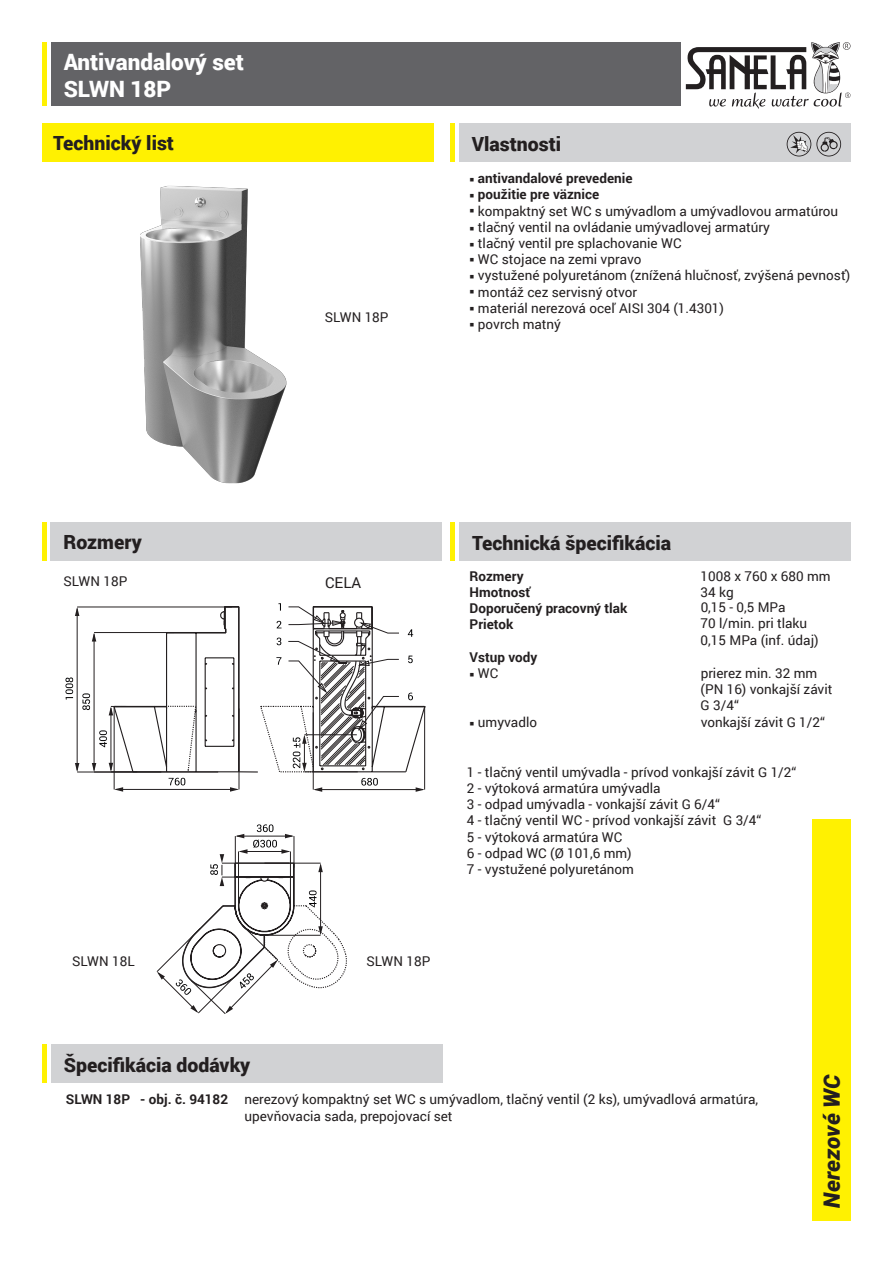
<style>
.page{position:relative;width:893px;height:1263px;background:#fff}
.page>*{position:absolute;margin:0;border:0;box-sizing:border-box;transform-origin:0 0}
.t1{font:900 22.5px "Roboto";color:#fff}
.t2{font:italic 900 22.5px "Roboto";color:#231f20}
.t3{font:900 19.5px "Roboto";color:#231f20}
.t4{font:15px "Roboto";color:#231f20}
.t5{font:13.5px "Roboto";color:#231f20}
.t6{font:700 13.5px "Roboto";color:#231f20}
.s1{font-weight:700}
</style>
<div class="page">
<div style="left:51px;top:43px;width:629px;height:63px;background:#636366"></div>
<div style="left:812px;top:819px;width:38px;height:401px;background:#fff101"></div>
<hr style="left:43px;top:43px;width:4px;height:63px;background:#fff101">
<div style="left:459px;top:123px;width:391px;height:39px;background:#d1d2d4"></div>
<div style="left:51px;top:522px;width:391px;height:38px;background:#d1d2d4"></div>
<div style="left:42px;top:522px;width:5px;height:38px;background:#fff101"></div>
<div style="left:450px;top:123px;width:5px;height:39px;background:#fff101"></div>
<div style="left:459px;top:523px;width:391px;height:38px;background:#d1d2d4"></div>
<hr style="left:451px;top:523px;width:4px;height:38px;background:#fff101">
<div style="left:51px;top:1045px;width:391px;height:38px;background:#d1d2d4"></div>
<hr style="left:43px;top:1045px;width:4px;height:38px;background:#fff101">
<svg style="left:686px;top:42px;width:164px;height:67px"></svg>
<svg style="left:787px;top:132px;width:54px;height:24px"></svg>
<img style="left:140px;top:185px;width:147px;height:299px">
<hr style="left:94px;top:632px;width:80px;height:1px;background:#231f20">
<hr style="left:94px;top:634px;width:1px;height:136px;background:#231f20">
<svg style="left:92px;top:632px;width:4px;height:9px"></svg>
<svg style="left:92px;top:763px;width:4px;height:9px"></svg>
<svg style="left:82px;top:693px;width:8px;height:17px"></svg>
<hr style="left:111px;top:708px;width:1px;height:62px;background:#231f20">
<svg style="left:109px;top:706px;width:4px;height:9px"></svg>
<svg style="left:109px;top:763px;width:4px;height:9px"></svg>
<svg style="left:99px;top:730px;width:8px;height:17px"></svg>
<hr style="left:77px;top:607px;width:155px;height:1px;background:#231f20">
<hr style="left:77px;top:772px;width:141px;height:1px;background:#231f20">
<hr style="left:77px;top:609px;width:1px;height:161px;background:#231f20">
<svg style="left:75px;top:763px;width:4px;height:9px"></svg>
<svg style="left:75px;top:607px;width:4px;height:9px"></svg>
<svg style="left:65px;top:677px;width:8px;height:23px"></svg>
<hr style="left:114px;top:707px;width:1px;height:82px;background:#231f20">
<hr style="left:116px;top:789px;width:121px;height:1px;background:#231f20">
<svg style="left:114px;top:787px;width:9px;height:5px"></svg>
<svg style="left:168px;top:777px;width:18px;height:8px"></svg>
<svg style="left:113px;top:606px;width:91px;height:167px"></svg>
<svg style="left:204px;top:603px;width:222px;height:189px"></svg>
<svg style="left:156px;top:824px;width:191px;height:190px"></svg>
<div style="left:43px;top:123px;width:391px;height:39px;background:#fff101"></div>
<p class="t1" style="left:64px;top:46px;width:182px">Antivandalový set</p>
<p class="t1" style="left:64px;top:73px;width:109px">SLWN 18P</p>
<p class="t3" style="left:53px;top:129px;width:122px">Technický list</p>
<p class="t3" style="left:472px;top:130px;width:91px">Vlastnosti</p>
<p class="t5" style="left:325px;top:308px;width:65px">SLWN 18P</p>
<p class="t6" style="left:470px;top:169px;width:164px">○ antivandalové prevedenie</p>
<p class="t6" style="left:470px;top:185px;width:131px">○ použitie pre väznice</p>
<p class="t5" style="left:470px;top:201px;width:370px">○ kompaktný set WC s umývadlom a umývadlovou armatúrou</p>
<p class="t5" style="left:470px;top:217px;width:302px">○ tlačný ventil na ovládanie umývadlovej armatúry</p>
<p class="t5" style="left:470px;top:234px;width:213px">○ tlačný ventil pre splachovanie WC</p>
<p class="t5" style="left:470px;top:250px;width:173px">○ WC stojace na zemi vpravo</p>
<p class="t5" style="left:470px;top:266px;width:382px">○ vystužené polyuretánom (znížená hlučnosť, zvýšená pevnosť)</p>
<p class="t5" style="left:470px;top:282px;width:169px">○ montáž cez servisný otvor</p>
<p class="t5" style="left:470px;top:298px;width:256px">○ materiál nerezová oceľ AISI 304 (1.4301)</p>
<p class="t5" style="left:470px;top:315px;width:93px">○ povrch matný</p>
<p class="t3" style="left:64px;top:528px;width:80px">Rozmery</p>
<p class="t5" style="left:64px;top:572px;width:65px">SLWN 18P</p>
<p class="t4" style="left:325px;top:572px;width:38px">CELA</p>
<p class="t3" style="left:472px;top:529px;width:201px">Technická špecifikácia</p>
<p class="t6" style="left:470px;top:566px;width:55px">Rozmery</p>
<p class="t5" style="left:701px;top:566px;width:131px">1008 x 760 x 680 mm</p>
<p class="t6" style="left:470px;top:583px;width:62px">Hmotnosť</p>
<p class="t5" style="left:701px;top:583px;width:35px">34 kg</p>
<p class="t6" style="left:470px;top:599px;width:159px">Doporučený pracovný tlak</p>
<p class="t5" style="left:701px;top:598px;width:86px">0,15 - 0,5 MPa</p>
<p class="t6" style="left:470px;top:615px;width:45px">Prietok</p>
<p class="t5" style="left:701px;top:614px;width:108px">70 l/min. pri tlaku</p>
<p class="t5" style="left:701px;top:630px;width:120px">0,15 MPa (inf. údaj)</p>
<p class="t6" style="left:470px;top:647px;width:69px">Vstup vody</p>
<p class="t5" style="left:470px;top:664px;width:30px">○ WC</p>
<p class="t5" style="left:701px;top:664px;width:118px">prierez min. 32 mm</p>
<p class="t5" style="left:701px;top:680px;width:133px">(PN 16) vonkajší závit</p>
<p class="t5" style="left:701px;top:696px;width:40px">G 3/4“</p>
<p class="t5" style="left:470px;top:712px;width:69px">○ umyvadlo</p>
<p class="t5" style="left:701px;top:712px;width:126px">vonkajší závit G 1/2“</p>
<p class="t5" style="left:467px;top:762px;width:331px">1 - tlačný ventil umývadla - prívod vonkajší závit G 1/2“</p>
<p class="t5" style="left:467px;top:779px;width:195px">2 - výtoková armatúra umývadla</p>
<p class="t5" style="left:467px;top:795px;width:255px">3 - odpad umývadla - vonkajší závit G 6/4“</p>
<p class="t5" style="left:467px;top:811px;width:296px">4 - tlačný ventil WC - prívod vonkajší závit G 3/4“</p>
<p class="t5" style="left:467px;top:827px;width:157px">5 - výtoková armatúra WC</p>
<p class="t5" style="left:467px;top:843px;width:166px">6 - odpad WC (Ø 101,6 mm)</p>
<p class="t5" style="left:467px;top:860px;width:169px">7 - vystužené polyuretánom</p>
<p class="t5" style="left:72px;top:952px;width:64px">SLWN 18L</p>
<p class="t5" style="left:367px;top:952px;width:65px">SLWN 18P</p>
<p class="t3" style="left:64px;top:1051px;width:188px">Špecifikácia dodávky</p>
<p class="t5" style="left:66px;top:1090px;width:694px"><span class="s1">SLWN 18P - obj. č. 94182</span> nerezový kompaktný set WC s umývadlom, tlačný ventil (2 ks), umývadlová armatúra,</p>
<p class="t5" style="left:244px;top:1106px;width:210px">upevňovacia sada, prepojovací set</p>
<p class="t2" style="left:816px;top:1208px;width:135px;rotate:-90deg">Nerezové WC</p>
</div>
